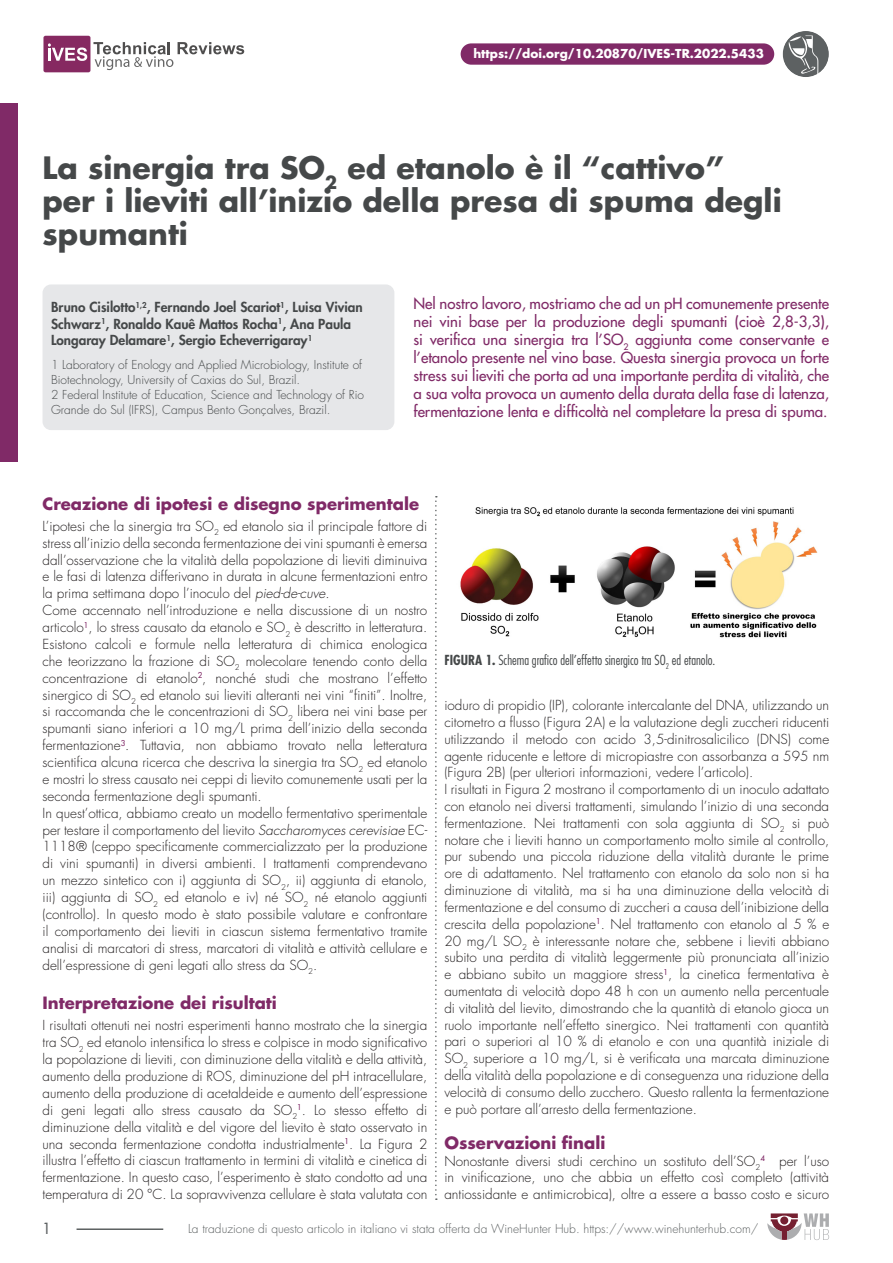
<style>
.page{position:relative;width:893px;height:1263px;background:#fff}
.page>*{position:absolute;margin:0;border:0;box-sizing:border-box;transform-origin:0 0}
.TITRE_article{font:700 30px/33px "Futura Std";color:#454849}
.titre_partie_enology{font:700 16.5px "Futura Std";color:#802a67}
.texte_courant{font:700 16.5px "Futura Std";color:#802a67}
.abstract_enology{font:500 15px/18px "Futura Std";color:#802a67;text-align:justify}
.numéro_de_page{font:500 15px "Futura Std";color:#5d6162}
.texte_courant-2{font:300 13.5px/17px "Futura Std";color:#231f20;text-align:justify}
.auteurs_-_nom{font:800 13.5px/16.5px "Futura Std";color:#454849}
.figure_texte{font:300 condensed 13.5px "Futura Std";color:#454849}
.auteur-affiliations{font:300 12px/15px "Futura Std";color:#454849}
.bas_de_page_gauche{font:300 12px "Futura Std";color:#5d6162}
.DOI{font:700 12px "Futura Std";color:#fff}
.s1{font-style:italic}
.s2{font-weight:700}
</style>
<div class="page">
<div style="left:0;top:104px;width:18px;height:358px;background:#802a67"></div>
<svg style="left:435px;top:496px;width:2px;height:704px"></svg>
<img style="left:460px;top:507px;width:358px;height:131px">
<div style="left:43px;top:284px;width:351px;height:146px;background:#e6e7e9;border-radius:9px"></div>
<hr style="left:77px;top:1228px;width:86px;height:2px;background:#5d6162">
<svg style="left:767px;top:1213px;width:62px;height:27px"></svg>
<div style="left:43px;top:36px;width:47px;height:36px;background:#862961;border-radius:2px"></div>
<svg style="left:48px;top:43px;width:39px;height:18px"></svg>
<svg style="left:93px;top:42px;width:151px;height:28px"></svg>
<div style="left:461px;top:43px;width:313px;height:22px;background:#802a67;border-radius:11px"></div>
<div style="left:783px;top:31px;width:46px;height:46px;background:#5d6162;border-radius:50%"></div>
<svg style="left:789px;top:36px;width:29px;height:39px"></svg>
<p class="DOI" style="left:473px;top:46px;width:292px">https://doi.org/10.20870/IVES-TR.2022.5433</p>
<p class="TITRE_article" style="left:43px;top:151px;width:741px">La sinergia tra SO<sub>2</sub> ed etanolo è il “cattivo” per i lieviti all’inizio della presa di spuma degli spumanti</p>
<p class="auteurs_-_nom" style="left:51px;top:299px;width:313px">Bruno Cisilotto<sup>1,2</sup>, Fernando Joel Scariot<sup>1</sup>, Luisa Vivian<br>Schwarz<sup>1</sup>, Ronaldo Kauê Mattos Rocha<sup>1</sup>, Ana Paula<br>Longaray Delamare<sup>1</sup>, Sergio Echeverrigaray<sup>1</sup></p>
<p class="auteur-affiliations" style="left:51px;top:357px;width:313px">1 Laboratory of Enology and Applied Microbiology, Institute of<br>Biotechnology, University of Caxias do Sul, Brazil.</p>
<p class="auteur-affiliations" style="left:51px;top:387px;width:315px">2 Federal Institute of Education, Science and Technology of Rio<br>Grande do Sul (IFRS), Campus Bento Gonçalves, Brazil.</p>
<p class="abstract_enology" style="left:414px;top:295px;width:417px">Nel nostro lavoro, mostriamo che ad un pH comunemente presente nei vini base per la produzione degli spumanti (cioè 2,8-3,3), si verifica una sinergia tra l’SO<sub>2</sub> aggiunta come conservante e l’etanolo presente nel vino base. Questa sinergia provoca un forte stress sui lieviti che porta ad una importante perdita di vitalità, che a sua volta provoca un aumento della durata della fase di latenza, fermentazione lenta e difficoltà nel completare la presa di spuma.</p>
<p class="titre_partie_enology" style="left:43px;top:492px;width:378px">Creazione di ipotesi e disegno sperimentale</p>
<p class="texte_courant-2" style="left:43px;top:518px;width:386px">L’ipotesi che la sinergia tra SO<sub>2</sub> ed etanolo sia il principale fattore di stress all’inizio della seconda fermentazione dei vini spumanti è emersa dall’osservazione che la vitalità della popolazione di lieviti diminuiva e le fasi di latenza differivano in durata in alcune fermentazioni entro la prima settimana dopo l’inoculo del <span class="s1">pied-de-cuve</span>.</p>
<p class="texte_courant-2" style="left:43px;top:602px;width:386px">Come accennato nell’introduzione e nella discussione di un nostro articolo<sup>1</sup>, lo stress causato da etanolo e SO<sub>2</sub> è descritto in letteratura.<br>Esistono calcoli e formule nella letteratura di chimica enologica che teorizzano la frazione di SO<sub>2</sub> molecolare tenendo conto della concentrazione di etanolo<sup>2</sup>, nonché studi che mostrano l’effetto sinergico di SO<sub>2</sub> ed etanolo sui lieviti alteranti nei vini “finiti”. Inoltre, si raccomanda che le concentrazioni di SO<sub>2</sub> libera nei vini base per spumanti siano inferiori a 10 mg/L prima dell’inizio della seconda fermentazione<sup>3</sup>. Tuttavia, non abbiamo trovato nella letteratura scientifica alcuna ricerca che descriva la sinergia tra SO<sub>2</sub> ed etanolo e mostri lo stress causato nei ceppi di lievito comunemente usati per la seconda fermentazione degli spumanti.</p>
<p class="texte_courant-2" style="left:43px;top:805px;width:386px">In quest’ottica, abbiamo creato un modello fermentativo sperimentale per testare il comportamento del lievito <span class="s1">Saccharomyces cerevisiae</span> EC-1118® (ceppo specificamente commercializzato per la produzione di vini spumanti) in diversi ambienti. I trattamenti comprendevano un mezzo sintetico con i) aggiunta di SO<sub>2</sub>, ii) aggiunta di etanolo, iii) aggiunta di SO<sub>2</sub> ed etanolo e iv) né SO<sub>2</sub> né etanolo aggiunti (controllo). In questo modo è stato possibile valutare e confrontare il comportamento dei lieviti in ciascun sistema fermentativo tramite analisi di marcatori di stress, marcatori di vitalità e attività cellulare e dell’espressione di geni legati allo stress da SO<sub>2</sub>.</p>
<p class="titre_partie_enology" style="left:43px;top:992px;width:236px">Interpretazione dei risultati</p>
<p class="texte_courant-2" style="left:43px;top:1017px;width:386px">I risultati ottenuti nei nostri esperimenti hanno mostrato che la sinergia tra SO<sub>2</sub> ed etanolo intensifica lo stress e colpisce in modo significativo la popolazione di lieviti, con diminuzione della vitalità e della attività, aumento della produzione di ROS, diminuzione del pH intracellulare, aumento della produzione di acetaldeide e aumento dell’espressione di geni legati allo stress causato da SO<sub>2</sub><sup>1</sup>. Lo stesso effetto di diminuzione della vitalità e del vigore del lievito è stato osservato in una seconda fermentazione condotta industrialmente<sup>1</sup>. La Figura 2 illustra l’effetto di ciascun trattamento in termini di vitalità e cinetica di fermentazione. In questo caso, l’esperimento è stato condotto ad una temperatura di 20 °C. La sopravvivenza cellulare è stata valutata con</p>
<p class="figure_texte" style="left:444px;top:652px;width:273px"><span class="s2">FIGURA 1.</span> Schema grafico dell’effetto sinergico tra SO<sub>2</sub> ed etanolo.</p>
<p class="texte_courant-2" style="left:444px;top:697px;width:386px">ioduro di propidio (IP), colorante intercalante del DNA, utilizzando un citometro a flusso (Figura 2A) e la valutazione degli zuccheri riducenti utilizzando il metodo con acido 3,5-dinitrosalicilico (DNS) come agente riducente e lettore di micropiastre con assorbanza a 595 nm (Figura 2B) (per ulteriori informazioni, vedere l’articolo).</p>
<p class="texte_courant-2" style="left:444px;top:781px;width:386px">I risultati in Figura 2 mostrano il comportamento di un inoculo adattato con etanolo nei diversi trattamenti, simulando l’inizio di una seconda fermentazione. Nei trattamenti con sola aggiunta di SO<sub>2</sub> si può notare che i lieviti hanno un comportamento molto simile al controllo, pur subendo una piccola riduzione della vitalità durante le prime ore di adattamento. Nel trattamento con etanolo da solo non si ha diminuzione di vitalità, ma si ha una diminuzione della velocità di fermentazione e del consumo di zuccheri a causa dell’inibizione della crescita della popolazione<sup>1</sup>. Nel trattamento con etanolo al 5 % e 20 mg/L SO<sub>2</sub> è interessante notare che, sebbene i lieviti abbiano subito una perdita di vitalità leggermente più pronunciata all’inizio e abbiano subito un maggiore stress<sup>1</sup>, la cinetica fermentativa è aumentata di velocità dopo 48 h con un aumento nella percentuale di vitalità del lievito, dimostrando che la quantità di etanolo gioca un ruolo importante nell’effetto sinergico. Nei trattamenti con quantità pari o superiori al 10 % di etanolo e con una quantità iniziale di SO<sub>2</sub> superiore a 10 mg/L, si è verificata una marcata diminuzione della vitalità della popolazione e di conseguenza una riduzione della velocità di consumo dello zucchero. Questo rallenta la fermentazione e può portare all’arresto della fermentazione.</p>
<p class="texte_courant" style="left:444px;top:1131px;width:162px">Osservazioni finali</p>
<p class="texte_courant-2" style="left:444px;top:1153px;width:386px">Nonostante diversi studi cerchino un sostituto dell’SO<sub>2</sub><sup>4</sup> per l’uso in vinificazione, uno che abbia un effetto così completo (attività antiossidante e antimicrobica), oltre a essere a basso costo e sicuro</p>
<p class="numéro_de_page" style="left:43px;top:1219px;width:10px">1</p>
<p class="bas_de_page_gauche" style="left:188px;top:1221px;width:572px">La traduzione di questo articolo in italiano vi stata offerta da WineHunter Hub. https://www.winehunterhub.com/</p>
</div>
